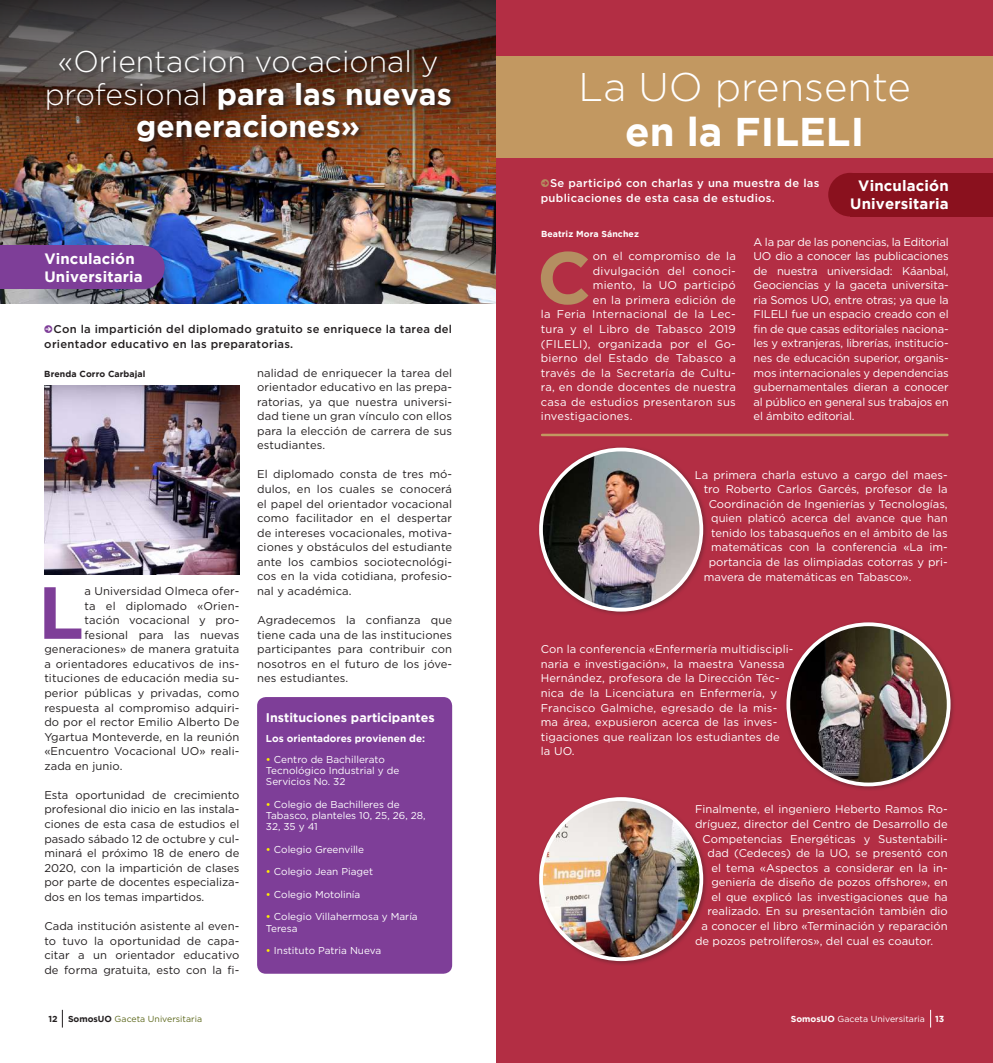
<style>
.page{position:relative;width:993px;height:1063px;background:#fff}
.page>*{position:absolute;margin:0;border:0;box-sizing:border-box;transform-origin:0 0}
.t1{font:700 73.62px "Gotham";color:#7e3e98}
.t2{font:700 73.62px "Gotham";color:#b48e61}
.t3{font:300 40px "Gotham";color:#fff}
.t4{font:700 40px "Gotham";color:#fff}
.t5{font:300 30px/32.5px "Gotham";color:#fff;text-align:center}
.t6{font:700 15px/17.5px "Gotham";letter-spacing:.01em;color:#fff}
.t7{font:700 12.5px "Gotham";color:#fff}
.t8{font:11.25px/14.5px "Gotham";color:#fff;text-align:justify}
.t9{font:11.25px/14.5px "Gotham";letter-spacing:.01em;color:#231f20;text-align:justify}
.t10{font:11.25px "Gotham";letter-spacing:.02em;color:#fff}
.t11{font:500 11.25px/14.5px "Gotham";letter-spacing:.025em;color:#231f20}
.t12{font:500 11.25px/14.5px "Gotham";letter-spacing:.025em;color:#fff}
.t13{font:10px/11.2px "Gotham";color:#fff}
.t14{font:700 10px "Gotham";color:#fff}
.t15{font:8.75px "Gotham";color:#5f6a1f}
.t16{font:8.75px "Gotham";color:#fff}
.t17{font:700 8.75px "Gotham";letter-spacing:.01em;color:#231f20}
.t18{font:700 8.75px "Gotham";letter-spacing:.01em;color:#fff}
.s1{font-weight:700}
.s2{font-weight:700;color:#231f20}
.s3{font-weight:500;color:#fff101}
</style>
<div class="page">
<svg style="left:62px;top:1010px;width:1px;height:18px"></svg>
<img style="left:0;top:158px;width:496px;height:146px">
<svg style="left:0;top:0;width:496px;height:158px;background:#534037"></svg>
<div style="left:46px;top:49px;width:410px;height:99px;background:#231f20;opacity:.75"></div>
<div style="left:257px;top:697px;width:195px;height:277px;background:#7e3e98;border-radius:9px"></div>
<div style="left:121px;top:246px;width:43px;height:43px;background:#7e3e98;border-radius:50%"></div>
<div style="left:0;top:246px;width:143px;height:43px;background:#7e3e98"></div>
<img style="left:44px;top:386px;width:195px;height:189px">
<div style="left:496px;top:0;width:496px;height:1063px;background:#b32e44"></div>
<div style="left:496px;top:56px;width:496px;height:102px;background:#c29861"></div>
<hr style="left:542px;top:434px;width:405px;height:2px;background:#c29861">
<div style="left:536px;top:445px;width:171px;height:171px;background:#231f20;opacity:.35"></div>
<img style="left:541px;top:450px;width:160px;height:160px;border-radius:80px">
<div style="left:539px;top:448px;width:164px;height:164px;border:4px solid #fff;border-radius:50%"></div>
<div style="left:783px;top:620px;width:172px;height:171px;background:#231f20;opacity:.35"></div>
<img style="left:788px;top:624px;width:160px;height:160px;border-radius:80px">
<div style="left:786px;top:622px;width:164px;height:164px;border:4px solid #fff;border-radius:50%"></div>
<div style="left:536px;top:794px;width:171px;height:172px;background:#231f20;opacity:.35"></div>
<img style="left:541px;top:799px;width:160px;height:160px;border-radius:80px">
<div style="left:539px;top:797px;width:164px;height:164px;border:4px solid #fff;border-radius:50%"></div>
<div style="left:828px;top:173px;width:43px;height:44px;background:#8a111e;border-radius:50%"></div>
<div style="left:849px;top:173px;width:143px;height:44px;background:#8a111e"></div>
<h3 class="t5" style="left:45px;top:45px;width:408px">«Orientacion vocacional y profesional <span class="s1">para las nuevas generaciones»</span></h3>
<h3 class="t6" style="left:44px;top:250px;width:100px">Vinculación<br>Universitaria</h3>
<p class="t11" style="left:44px;top:322px;width:409px;text-indent:9px">Con la impartición del diplomado gratuito se enriquece la tarea del orientador educativo en las preparatorias.</p>
<p class="t17" style="left:44px;top:369px;width:103px">Brenda Corro Carbajal</p>
<h1 class="t1" style="left:38px;top:570px;width:47px">L</h1>
<p class="t9" style="left:84px;top:584px;width:156px">a Universidad Olmeca ofer-</p>
<p class="t9" style="left:84px;top:598px;width:156px">ta el diplomado «Orien-</p>
<p class="t9" style="left:84px;top:613px;width:156px">tación vocacional y pro-</p>
<p class="t9" style="left:84px;top:627px;width:156px">fesional para las nuevas</p>
<p class="t9" style="left:44px;top:642px;width:196px">generaciones» de manera gratuita</p>
<p class="t9" style="left:44px;top:656px;width:196px">a orientadores educativos de ins-</p>
<p class="t9" style="left:44px;top:671px;width:196px">tituciones de educación media su-</p>
<p class="t9" style="left:44px;top:686px;width:196px">perior públicas y privadas, como</p>
<p class="t9" style="left:44px;top:700px;width:196px">respuesta al compromiso adquiri-</p>
<p class="t9" style="left:44px;top:715px;width:196px">do por el rector Emilio Alberto De</p>
<p class="t9" style="left:44px;top:729px;width:196px">Ygartua Monteverde, en la reunión</p>
<p class="t9" style="left:44px;top:744px;width:196px">«Encuentro Vocacional UO» reali-</p>
<p class="t9" style="left:44px;top:758px;width:80px">zada en junio.</p>
<p class="t9" style="left:44px;top:787px;width:196px">Esta oportunidad de crecimiento profesional dio inicio en las instala&shy;ciones de esta casa de estudios el pasado sábado 12 de octubre y cul&shy;minará el próximo 18 de enero de 2020, con la impartición de clases por parte de docentes especializa&shy;dos en los temas impartidos.</p>
<p class="t9" style="left:44px;top:918px;width:196px">Cada institución asistente al even&shy;to tuvo la oportunidad de capa&shy;citar a un orientador educativo de forma gratuita, esto con la fi-</p>
<p class="t15" style="left:49px;top:1014px;width:155px"><span class="s2">12 SomosUO</span> Gaceta Universitaria</p>
<p class="t9" style="left:257px;top:365px;width:196px">nalidad de enriquecer la tarea del orientador educativo en las prepa&shy;ratorias, ya que nuestra universi&shy;dad tiene un gran vínculo con ellos para la elección de carrera de sus estudiantes.</p>
<p class="t9" style="left:257px;top:467px;width:196px">El diplomado consta de tres mó&shy;dulos, en los cuales se conocerá el papel del orientador vocacional como facilitador en el despertar de intereses vocacionales, motiva&shy;ciones y obstáculos del estudiante ante los cambios sociotecnológi&shy;cos en la vida cotidiana, profesio&shy;nal y académica.</p>
<p class="t9" style="left:257px;top:613px;width:196px">Agradecemos la confianza que tiene cada una de las instituciones participantes para contribuir con nosotros en el futuro de los jóve&shy;nes estudiantes.</p>
<p class="t7" style="left:266px;top:710px;width:170px">Instituciones participantes</p>
<p class="t14" style="left:266px;top:732px;width:160px">Los orientadores provienen de:</p>
<p class="t13" style="left:266px;top:754px;width:135px"><span class="s3">•</span> Centro de Bachillerato<br>Tecnológico Industrial y de<br>Servicios No. 32</p>
<p class="t13" style="left:266px;top:799px;width:161px"><span class="s3">•</span> Colegio de Bachilleres de<br>Tabasco, planteles 10, 25, 26, 28,<br>32, 35 y 41</p>
<p class="t13" style="left:266px;top:844px;width:100px"><span class="s3">•</span> Colegio Greenville</p>
<p class="t13" style="left:266px;top:866px;width:109px"><span class="s3">•</span> Colegio Jean Piaget</p>
<p class="t13" style="left:266px;top:889px;width:96px"><span class="s3">•</span> Colegio Motolinía</p>
<p class="t13" style="left:266px;top:911px;width:153px"><span class="s3">•</span> Colegio Villahermosa y María<br>Teresa</p>
<p class="t13" style="left:266px;top:945px;width:117px"><span class="s3">•</span> Instituto Patria Nueva</p>
<h2 class="t3" style="left:578px;top:61px;width:333px">La UO prensente</h2>
<h2 class="t4" style="left:625px;top:109px;width:240px">en la FILELI</h2>
<p class="t12" style="left:540px;top:176px;width:280px;text-indent:9px">Se participó con charlas y una muestra de las publicaciones de esta casa de estudios.</p>
<h3 class="t6" style="left:850px;top:177px;width:100px;text-align:center">Vinculación<br>Universitaria</h3>
<p class="t18" style="left:541px;top:229px;width:99px">Beatriz Mora Sánchez</p>
<h1 class="t2" style="left:536px;top:235px;width:56px">C</h1>
<p class="t10" style="left:592px;top:249px;width:144px">on el compromiso de la</p>
<p class="t10" style="left:592px;top:264px;width:144px">divulgación del conoci-</p>
<p class="t10" style="left:592px;top:278px;width:144px">miento, la UO participó</p>
<p class="t10" style="left:592px;top:293px;width:144px">en la primera edición de</p>
<p class="t10" style="left:540px;top:307px;width:196px">la Feria Internacional de la Lec-</p>
<p class="t10" style="left:540px;top:322px;width:196px">tura y el Libro de Tabasco 2019</p>
<p class="t10" style="left:540px;top:336px;width:196px">(FILELI), organizada por el Go-</p>
<p class="t10" style="left:540px;top:351px;width:196px">bierno del Estado de Tabasco a</p>
<p class="t10" style="left:540px;top:365px;width:196px">través de la Secretaría de Cultu-</p>
<p class="t10" style="left:540px;top:380px;width:196px">ra, en donde docentes de nuestra</p>
<p class="t10" style="left:540px;top:395px;width:196px">casa de estudios presentaron sus</p>
<p class="t10" style="left:540px;top:409px;width:93px">investigaciones.</p>
<p class="t8" style="left:753px;top:234px;width:196px">A la par de las ponencias, la Editorial UO dio a conocer las publicaciones de nuestra universidad: Káanbal, Geociencias y la gaceta universita&shy;ria Somos UO, entre otras; ya que la FILELI fue un espacio creado con el fin de que casas editoriales naciona&shy;les y extranjeras, librerías, institucio&shy;nes de educación superior, organis&shy;mos internacionales y dependencias gubernamentales dieran a conocer al público en general sus trabajos en el ámbito editorial.</p>
<p class="t8" style="left:694px;top:467px;width:254px">La primera charla estuvo a cargo del maes-</p>
<p class="t8" style="left:703px;top:482px;width:245px">tro Roberto Carlos Garcés, profesor de la</p>
<p class="t8" style="left:708px;top:496px;width:240px">Coordinación de Ingenierías y Tecnologías,</p>
<p class="t8" style="left:711px;top:511px;width:238px">quien platicó acerca del avance que han</p>
<p class="t8" style="left:711px;top:525px;width:238px">tenido los tabasqueños en el ámbito de las</p>
<p class="t8" style="left:711px;top:540px;width:238px">matemáticas con la conferencia «La im-</p>
<p class="t8" style="left:708px;top:554px;width:240px">portancia de las olimpiadas cotorras y pri-</p>
<p class="t8" style="left:703px;top:569px;width:209px">mavera de matemáticas en Tabasco».</p>
<p class="t8" style="left:540px;top:642px;width:254px;text-align:left">Con la conferencia «Enfermería multidiscipli&shy;naria e investigación», la maestra Vanessa Hernández, profesora de la Dirección Téc&shy;nica de la Licenciatura en Enfermería, y Francisco Galmiche, egresado de la mis&shy;ma área, expusieron acerca de las inves&shy;tigaciones que realizan los estudiantes de<br>la UO.</p>
<p class="t8" style="left:694px;top:802px;width:254px">Finalmente, el ingeniero Heberto Ramos Ro-</p>
<p class="t8" style="left:694px;top:817px;width:254px">dríguez, director del Centro de Desarrollo de</p>
<p class="t8" style="left:702px;top:831px;width:247px">Competencias Energéticas y Sustentabili-</p>
<p class="t8" style="left:707px;top:846px;width:241px">dad (Cedeces) de la UO, se presentó con</p>
<p class="t8" style="left:711px;top:860px;width:238px">el tema «Aspectos a considerar en la in-</p>
<p class="t8" style="left:711px;top:875px;width:238px">geniería de diseño de pozos offshore», en</p>
<p class="t8" style="left:711px;top:889px;width:238px">el que explicó las investigaciones que ha</p>
<p class="t8" style="left:707px;top:904px;width:242px">realizado. En su presentación también dio</p>
<p class="t8" style="left:701px;top:918px;width:248px">a conocer el libro «Terminación y reparación</p>
<p class="t8" style="left:694px;top:933px;width:239px">de pozos petrolíferos», del cual es coautor.</p>
<p class="t16" style="left:790px;top:1014px;width:155px"><span class="s1">SomosUO</span> Gaceta Universitaria <span class="s1">13</span></p>
</div>
